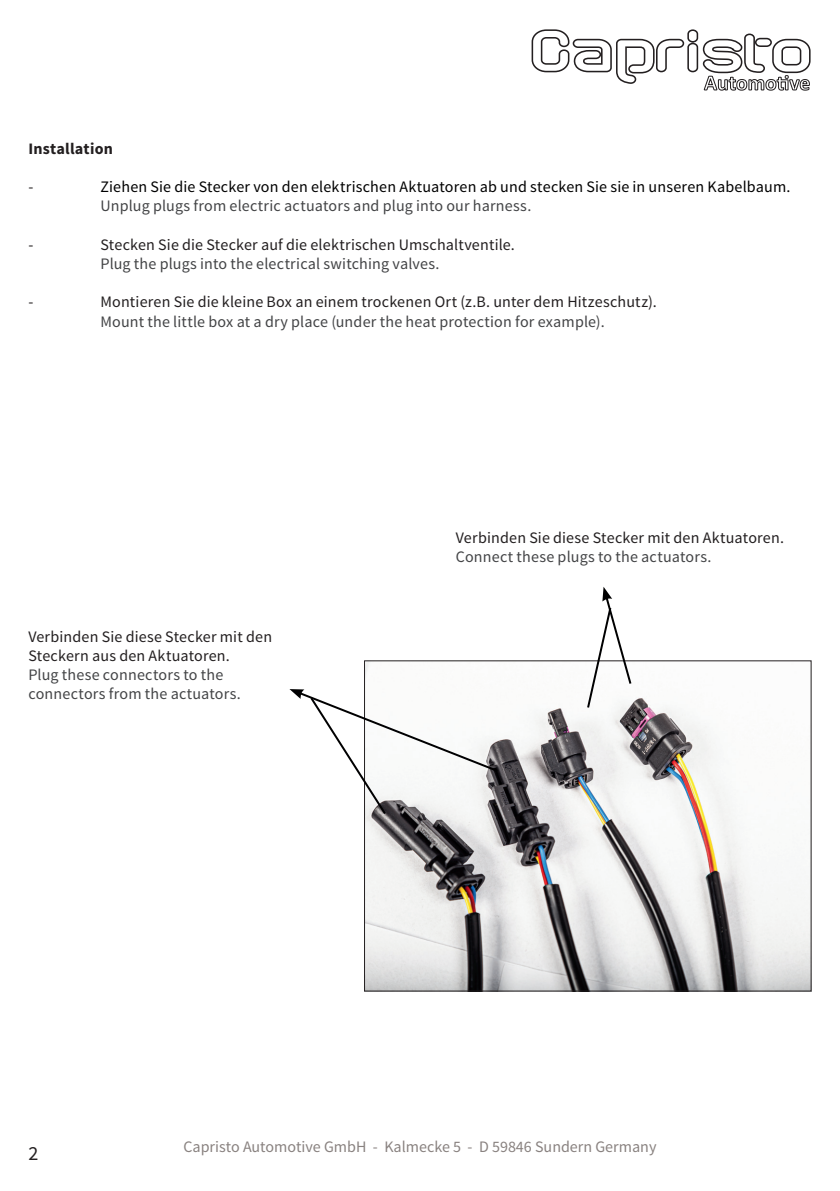
<style>
.page{position:relative;width:840px;height:1191px;background:#fff}
.page>*{position:absolute;margin:0;border:0;box-sizing:border-box;transform-origin:0 0}
.t1{font:20px "Source Sans Pro";color:#231f20}
.t2{font:16px/19.2px "Source Sans Pro";letter-spacing:.01em;color:#434446}
.t3{font:16px/19.2px "Source Sans Pro";letter-spacing:.01em;color:#231f20}
.t4{font:16px "Source Sans Pro";letter-spacing:.01em;color:#000001}
.t5{font:16px "Source Sans Pro";color:#898280}
.t6{font:700 16px "Source Sans Pro";letter-spacing:.015em;color:#231f20}
</style>
<div class="page">
<img style="left:366px;top:662px;width:443px;height:327px">
<svg style="left:585px;top:587px;width:47px;height:123px"></svg>
<svg style="left:289px;top:689px;width:210px;height:127px"></svg>
<svg style="left:531px;top:29px;width:279px;height:62px"></svg>
<p class="t6" style="left:28px;top:138px;width:86px">Installation</p>
<p class="t3" style="left:28px;top:178px;width:6px">-</p>
<p class="t4" style="left:100px;top:177px;width:691px">Ziehen Sie die Stecker von den elektrischen Aktuatoren ab und stecken Sie sie in unseren Kabelbaum.</p>
<p class="t2" style="left:100px;top:197px;width:432px">Unplug plugs from electric actuators and plug into our harness.</p>
<p class="t3" style="left:28px;top:235px;width:6px">-</p>
<p class="t3" style="left:100px;top:235px;width:416px">Stecken Sie die Stecker auf die elektrischen Umschaltventile.</p>
<p class="t2" style="left:100px;top:254px;width:340px">Plug the plugs into the electrical switching valves.</p>
<p class="t3" style="left:28px;top:293px;width:6px">-</p>
<p class="t3" style="left:100px;top:293px;width:557px">Montieren Sie die kleine Box an einem trockenen Ort (z.B. unter dem Hitzeschutz).</p>
<p class="t2" style="left:100px;top:312px;width:505px">Mount the little box at a dry place (under the heat protection for example).</p>
<p class="t3" style="left:28px;top:627px;width:245px">Verbinden Sie diese Stecker mit den<br>Steckern aus den Aktuatoren.</p>
<p class="t2" style="left:28px;top:665px;width:214px">Plug these connectors to the connectors from the actuators.</p>
<p class="t3" style="left:455px;top:528px;width:329px">Verbinden Sie diese Stecker mit den Aktuatoren.</p>
<p class="t2" style="left:455px;top:547px;width:257px">Connect these plugs to the actuators.</p>
<p class="t1" style="left:28px;top:1140px;width:11px">2</p>
<p class="t5" style="left:183px;top:1136px;width:474px">Capristo Automotive GmbH - Kalmecke 5 - D 59846 Sundern Germany</p>
</div>
